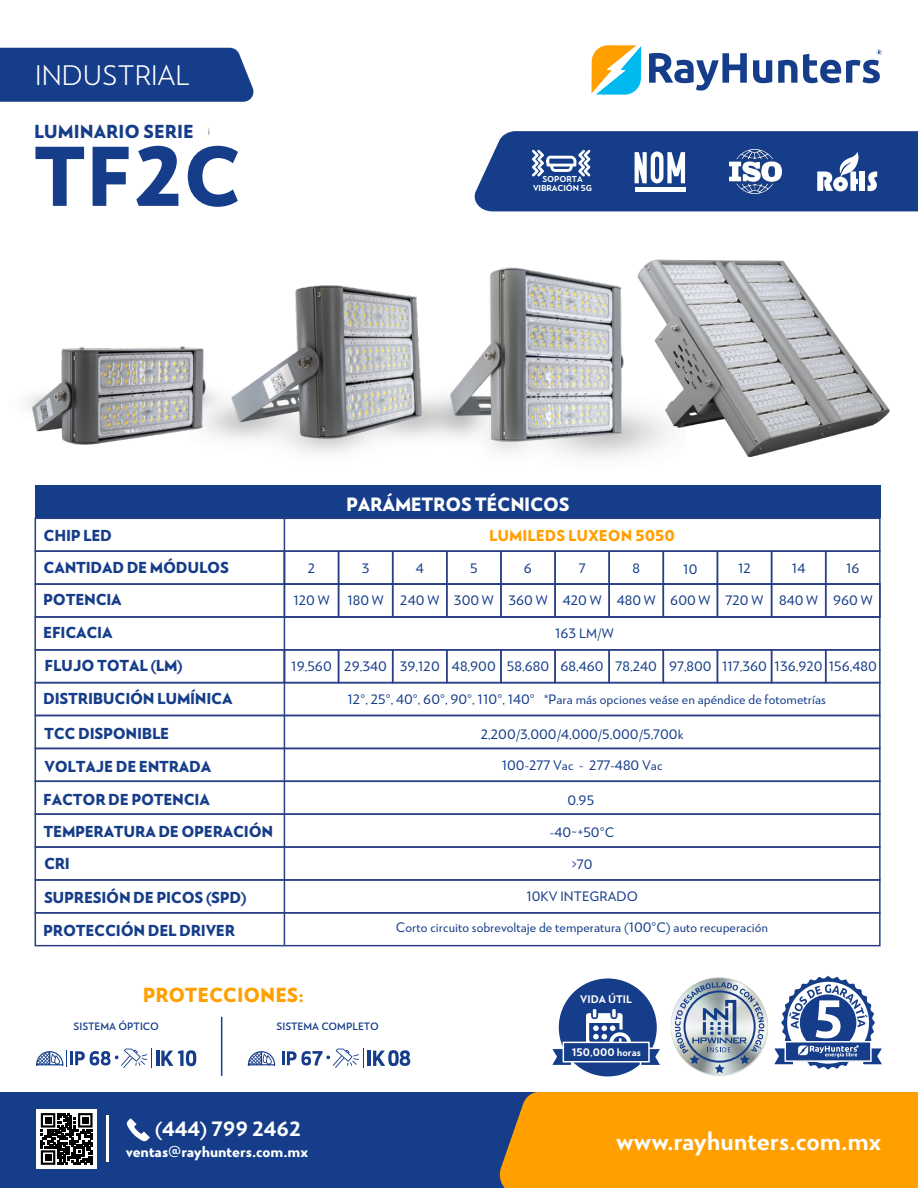
<style>
.page{position:relative;width:918px;height:1188px;background:#fff}
.page>*{position:absolute;margin:0;border:0;box-sizing:border-box;transform-origin:0 0}
.t1{font:900 81px "RNS Miles";color:#153d89}
.t2{font:27px "RNS Miles";color:#fff}
.t3{font:800 25.5px "RNS Miles";color:#fff}
.t4{font:800 19.8px "RNS Miles";color:#fff}
.t5{font:900 19.5px "RNS Miles";color:#ff9f00}
.t6{font:900 18.45px "RNS Miles";letter-spacing:-.02em;color:#fff}
.t7{font:900 18px "RNS Miles";color:#153d89}
.t8{font:900 15.15px/32.8px "RNS Miles";letter-spacing:-.02em;color:#153d89}
.t9{font:900 15px "RNS Miles";color:#fff}
.t10{font:900 15px "RNS Miles";color:#ff9f00}
.t11{font:500 13.05px "RNS Miles";color:#153d89}
.t12{font:800 10.5px "RNS Miles";color:#fff}
.t13{font:700 10.2px "RNS Miles";color:#153d89}
.t14{font:800 8.25px/8.9px "RNS Miles";letter-spacing:-.01em;color:#fff;text-align:center}
</style>
<div class="page">
<svg style="left:474px;top:131px;width:444px;height:80px;background:#355899"></svg>
<svg style="left:207px;top:128px;width:3px;height:7px"></svg>
<div style="left:0;top:1092px;width:918px;height:96px;background:#153d89"></div>
<div style="left:499px;top:1092px;width:419px;height:96px;background:#ff9f00"></div>
<hr style="left:107px;top:1116px;width:2px;height:46px;background:#fff">
<svg style="left:126px;top:1118px;width:24px;height:23px"></svg>
<svg style="left:753px;top:60px;width:19px;height:23px"></svg>
<svg style="left:778px;top:60px;width:19px;height:23px"></svg>
<svg style="left:591px;top:45px;width:156px;height:50px"></svg>
<svg style="left:803px;top:50px;width:79px;height:33px"></svg>
<hr style="left:156px;top:1051px;width:3px;height:15px;background:#153d89">
<svg style="left:161px;top:1050px;width:35px;height:16px"></svg>
<svg style="left:36px;top:1050px;width:31px;height:16px"></svg>
<hr style="left:70px;top:1051px;width:3px;height:14px;background:#153d89">
<hr style="left:221px;top:1017px;width:1px;height:59px;background:#153d89">
<hr style="left:368px;top:1051px;width:3px;height:15px;background:#153d89">
<svg style="left:373px;top:1050px;width:37px;height:16px"></svg>
<svg style="left:247px;top:1051px;width:29px;height:15px"></svg>
<hr style="left:282px;top:1051px;width:3px;height:14px;background:#153d89">
<svg style="left:75px;top:1048px;width:77px;height:20px"></svg>
<svg style="left:287px;top:1048px;width:77px;height:20px"></svg>
<div style="left:37px;top:1109px;width:60px;height:60px;background:#fff"></div>
<svg style="left:41px;top:1113px;width:52px;height:52px"></svg>
<div style="left:45px;top:1154px;width:6px;height:7px;background:#000"></div>
<svg style="left:671px;top:976px;width:211px;height:99px"></svg>
<div style="left:559px;top:978px;width:98px;height:98px;background:#153d89;border-radius:50%"></div>
<svg style="left:586px;top:1009px;width:45px;height:33px"></svg>
<svg style="left:552px;top:1049px;width:19px;height:16px"></svg>
<svg style="left:639px;top:1047px;width:21px;height:18px"></svg>
<div style="left:563px;top:1042px;width:87px;height:21px;background:#153d89;border:2px solid #fff"></div>
<div style="left:0;top:48px;width:254px;height:54px;background:#153d89"></div>
<img style="left:489px;top:211px;width:196px;height:275px">
<img style="left:252px;top:204px;width:237px;height:282px">
<img style="left:25px;top:346px;width:227px;height:140px">
<img style="left:584px;top:245px;width:306px;height:217px">
<div style="left:35px;top:486px;width:846px;height:32px;background:#153d89"></div>
<div style="left:35px;top:518px;width:846px;height:34px;border:2px solid #2a3f86"></div>
<div style="left:35px;top:781px;width:846px;height:34px;border:2px solid #2a3f86"></div>
<div style="left:35px;top:813px;width:846px;height:35px;border:2px solid #2a3f86"></div>
<div style="left:35px;top:846px;width:846px;height:35px;border:2px solid #2a3f86"></div>
<div style="left:35px;top:879px;width:846px;height:35px;border:2px solid #2a3f86"></div>
<div style="left:35px;top:912px;width:846px;height:34px;border:2px solid #2a3f86"></div>
<hr style="left:284px;top:518px;width:1px;height:428px;background:#2a3f86">
<div style="left:35px;top:550px;width:250px;height:35px;border:2px solid #2a3f86"></div>
<div style="left:34px;top:616px;width:847px;height:35px;border:2px solid #2a3f86"></div>
<div style="left:35px;top:715px;width:846px;height:34px;border:2px solid #2a3f86"></div>
<div style="left:35px;top:649px;width:250px;height:35px;border:2px solid #2a3f86"></div>
<div style="left:284px;top:550px;width:55px;height:35px;border:2px solid #2a3f86"></div>
<div style="left:338px;top:550px;width:55px;height:35px;border:2px solid #2a3f86"></div>
<div style="left:392px;top:550px;width:56px;height:35px;border:2px solid #2a3f86"></div>
<div style="left:446px;top:550px;width:56px;height:35px;border:2px solid #2a3f86"></div>
<div style="left:500px;top:550px;width:56px;height:35px;border:2px solid #2a3f86"></div>
<div style="left:554px;top:550px;width:56px;height:35px;border:2px solid #2a3f86"></div>
<div style="left:608px;top:550px;width:56px;height:35px;border:2px solid #2a3f86"></div>
<div style="left:663px;top:550px;width:55px;height:35px;border:2px solid #2a3f86"></div>
<div style="left:717px;top:550px;width:55px;height:35px;border:2px solid #2a3f86"></div>
<div style="left:771px;top:550px;width:55px;height:35px;border:2px solid #2a3f86"></div>
<div style="left:825px;top:550px;width:56px;height:35px;border:2px solid #2a3f86"></div>
<div style="left:284px;top:583px;width:55px;height:35px;border:2px solid #2a3f86"></div>
<div style="left:338px;top:583px;width:55px;height:35px;border:2px solid #2a3f86"></div>
<div style="left:392px;top:583px;width:56px;height:35px;border:2px solid #2a3f86"></div>
<div style="left:446px;top:583px;width:56px;height:35px;border:2px solid #2a3f86"></div>
<div style="left:500px;top:583px;width:56px;height:35px;border:2px solid #2a3f86"></div>
<div style="left:554px;top:583px;width:56px;height:35px;border:2px solid #2a3f86"></div>
<div style="left:608px;top:583px;width:56px;height:35px;border:2px solid #2a3f86"></div>
<div style="left:663px;top:583px;width:55px;height:35px;border:2px solid #2a3f86"></div>
<div style="left:717px;top:583px;width:55px;height:35px;border:2px solid #2a3f86"></div>
<div style="left:771px;top:583px;width:55px;height:35px;border:2px solid #2a3f86"></div>
<div style="left:825px;top:583px;width:56px;height:35px;border:2px solid #2a3f86"></div>
<div style="left:284px;top:649px;width:55px;height:35px;border:2px solid #2a3f86"></div>
<div style="left:338px;top:649px;width:55px;height:35px;border:2px solid #2a3f86"></div>
<div style="left:392px;top:649px;width:56px;height:35px;border:2px solid #2a3f86"></div>
<div style="left:446px;top:649px;width:56px;height:35px;border:2px solid #2a3f86"></div>
<div style="left:500px;top:649px;width:56px;height:35px;border:2px solid #2a3f86"></div>
<div style="left:554px;top:649px;width:56px;height:35px;border:2px solid #2a3f86"></div>
<div style="left:608px;top:649px;width:56px;height:35px;border:2px solid #2a3f86"></div>
<div style="left:663px;top:649px;width:55px;height:35px;border:2px solid #2a3f86"></div>
<div style="left:717px;top:649px;width:55px;height:35px;border:2px solid #2a3f86"></div>
<div style="left:771px;top:649px;width:55px;height:35px;border:2px solid #2a3f86"></div>
<div style="left:825px;top:649px;width:56px;height:35px;border:2px solid #2a3f86"></div>
<h2 class="t2" style="left:35px;top:58px;width:156px">INDUSTRIAL</h2>
<h3 class="t7" style="left:34px;top:119px;width:161px">LUMINARIO SERIE</h3>
<h1 class="t1" style="left:33px;top:121px;width:210px">TF2C</h1>
<p class="t14" style="left:533px;top:175px;width:61px">SOPORTA<br>VIBRACIÓN 5G</p>
<p class="t8" style="left:43px;top:519px;width:187px">CHIP LED<br>CANTIDAD DE MÓDULOS<br>POTENCIA<br>EFICACIA</p>
<p class="t8" style="left:45px;top:649px;width:140px">FLUJO TOTAL (LM)</p>
<p class="t8" style="left:43px;top:682px;width:191px">DISTRIBUCIÓN LUMÍNICA</p>
<p class="t8" style="left:43px;top:717px;width:231px">TCC DISPONIBLE<br>VOLTAJE DE ENTRADA<br>FACTOR DE POTENCIA<br>TEMPERATURA DE OPERACIÓN<br>CRI<br>SUPRESIÓN DE PICOS (SPD)</p>
<p class="t8" style="left:43px;top:914px;width:193px">PROTECCIÓN DEL DRIVER</p>
<h3 class="t6" style="left:346px;top:492px;width:225px">PARÁMETROS TÉCNICOS</h3>
<p class="t10" style="left:489px;top:525px;width:188px">LUMILEDS LUXEON 5050</p>
<p class="t11" style="left:308px;top:560px;width:9px">2</p>
<p class="t11" style="left:362px;top:560px;width:9px">3</p>
<p class="t11" style="left:416px;top:560px;width:10px">4</p>
<p class="t11" style="left:470px;top:560px;width:9px">5</p>
<p class="t11" style="left:524px;top:560px;width:10px">6</p>
<p class="t11" style="left:579px;top:560px;width:8px">7</p>
<p class="t11" style="left:632px;top:560px;width:9px">8</p>
<p class="t11" style="left:683px;top:560px;width:16px">10</p>
<p class="t11" style="left:792px;top:560px;width:15px">14</p>
<p class="t11" style="left:846px;top:560px;width:15px">16</p>
<p class="t11" style="left:738px;top:560px;width:14px">12</p>
<p class="t11" style="left:293px;top:592px;width:38px">120 W</p>
<p class="t11" style="left:347px;top:592px;width:38px">180 W</p>
<p class="t11" style="left:400px;top:592px;width:474px">240 W 300 W 360 W 420 W 480 W 600 W 720 W 840 W 960 W</p>
<p class="t11" style="left:555px;top:625px;width:60px">163 LM/W</p>
<p class="t11" style="left:291px;top:658px;width:587px">19,560 29,340 39,120 48,900 58,680 68,460 78,240 97,800 117,360 136,920 156,480</p>
<p class="t11" style="left:347px;top:691px;width:480px">12°, 25°, 40°, 60°, 90°, 110°, 140° *Para más opciones veáse en apéndice de fotometrías</p>
<p class="t11" style="left:481px;top:726px;width:204px">2,200/3,000/4,000/5,000/5,700k</p>
<p class="t11" style="left:502px;top:757px;width:162px">100-277 Vac - 277-480 Vac</p>
<p class="t11" style="left:567px;top:792px;width:28px">0.95</p>
<p class="t11" style="left:550px;top:824px;width:66px">-40~+50°C</p>
<p class="t11" style="left:572px;top:856px;width:22px">&gt;70</p>
<p class="t11" style="left:526px;top:888px;width:113px">10KV INTEGRADO</p>
<p class="t11" style="left:396px;top:919px;width:374px">Corto circuito sobrevoltaje de temperatura (100°C) auto recuperación</p>
<h3 class="t5" style="left:143px;top:982px;width:163px">PROTECCIONES:</h3>
<p class="t13" style="left:73px;top:1020px;width:87px">SISTEMA ÓPTICO</p>
<p class="t13" style="left:276px;top:1020px;width:104px">SISTEMA COMPLETO</p>
<h3 class="t4" style="left:155px;top:1115px;width:148px">(444) 799 2462</h3>
<p class="t9" style="left:126px;top:1142px;width:184px">ventas@rayhunters.com.mx</p>
<p class="t12" style="left:580px;top:992px;width:53px">VIDA ÚTIL</p>
<p class="t12" style="left:572px;top:1045px;width:71px">150,000 horas</p>
<h3 class="t3" style="left:616px;top:1124px;width:267px">www.rayhunters.com.mx</h3>
</div>
